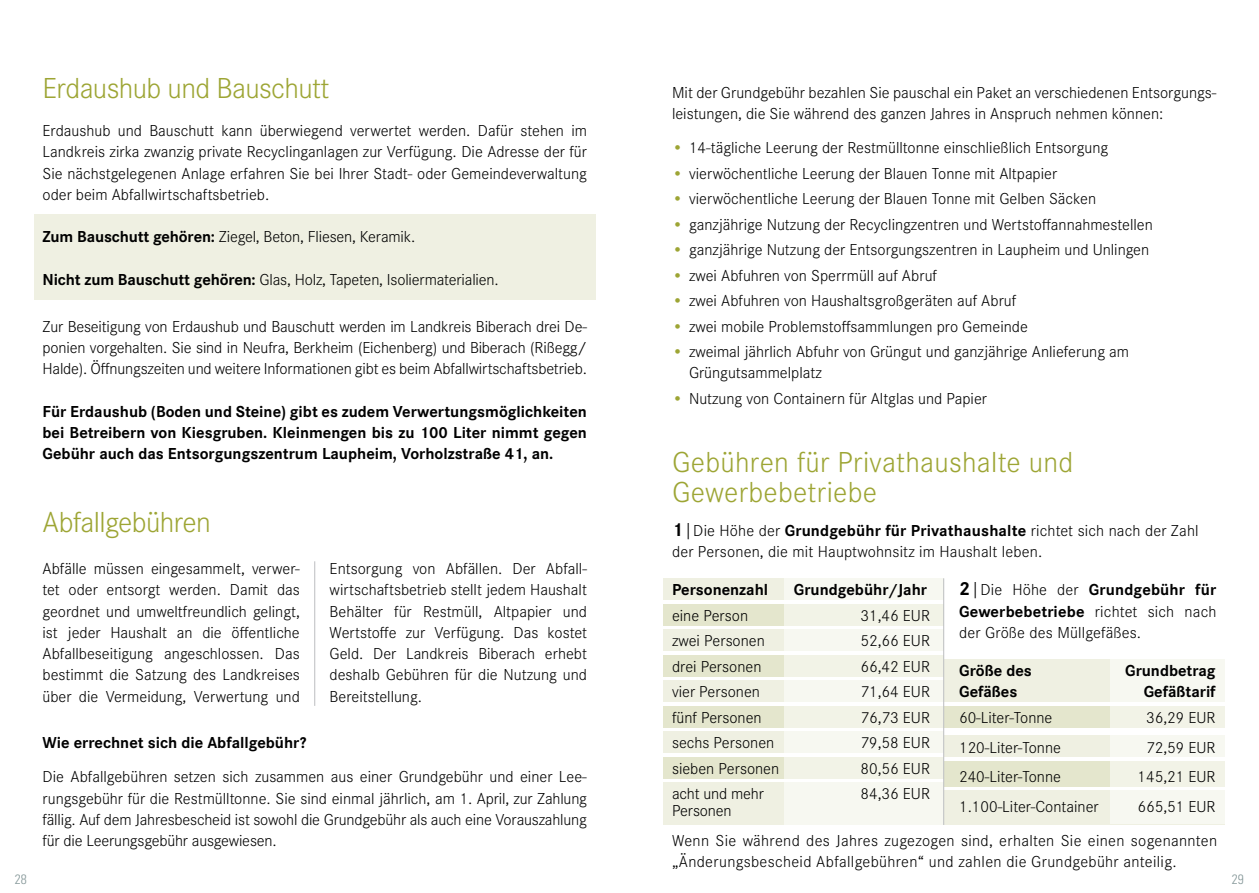
<style>
.page{position:relative;width:1259px;height:893px;background:#fff}
.page>*{position:absolute;margin:0;border:0;box-sizing:border-box;transform-origin:0 0}
.t1{font:300 30px/29.7px "Corporate S";letter-spacing:.005em;color:#9da534}
.t2{font:300 30px "Corporate S";letter-spacing:-.02em;color:#9da534}
.t3{font:300 16.5px/21.3px "Corporate S";color:#000;text-align:justify}
.t4{font:700 16.5px/21.3px "Corporate S";color:#000;text-align:justify}
.t5{font:300 16.5px/34px "Corporate S";letter-spacing:.02em;color:#000;text-align:right}
.t6{font:300 condensed 13.5px "Univers LT Std";color:#869899}
.s1{font-weight:700}
.s2{color:#9da534}
.s3{font-weight:700;font-size:19.5px}
.s4{font-size:19.5px}
</style>
<div class="page">
<div style="left:34px;top:215px;width:561px;height:85px;background:#eff0e2"></div>
<hr style="left:314px;top:561px;width:1px;height:145px;background:#bcbec0">
<div style="left:663px;top:578px;width:281px;height:22px;background:#eff0e2"></div>
<div style="left:663px;top:604px;width:281px;height:21px;background:#e4e6cd"></div>
<div style="left:663px;top:629px;width:281px;height:22px;background:#eff0e2"></div>
<div style="left:663px;top:655px;width:281px;height:21px;background:#e4e6cd"></div>
<div style="left:663px;top:680px;width:281px;height:22px;background:#eff0e2"></div>
<div style="left:663px;top:732px;width:281px;height:21px;background:#eff0e2"></div>
<div style="left:663px;top:706px;width:281px;height:21px;background:#e4e6cd"></div>
<div style="left:663px;top:757px;width:281px;height:21px;background:#e4e6cd"></div>
<div style="left:663px;top:783px;width:281px;height:42px;background:#eff0e2"></div>
<div style="left:943px;top:659px;width:281px;height:43px;background:#eff0e2"></div>
<div style="left:943px;top:706px;width:281px;height:21px;background:#e4e6cd"></div>
<div style="left:943px;top:736px;width:281px;height:21px;background:#eff0e2"></div>
<div style="left:943px;top:761px;width:281px;height:25px;background:#e4e6cd"></div>
<div style="left:943px;top:791px;width:281px;height:34px;background:#eff0e2"></div>
<svg style="left:784px;top:578px;width:159px;height:247px;fill:#f7f8f1"></svg>
<div style="left:1111px;top:658px;width:148px;height:166px;background:linear-gradient(to bottom,#f9f9f4,#f8f9f3)"></div>
<hr style="left:943px;top:578px;width:1px;height:247px;background:#bcbec0">
<h1 class="t2" style="left:43px;top:71px;width:288px">Erdaushub und Bauschutt</h1>
<p class="t3" style="left:43px;top:120px;width:546px">Erdaushub und Bauschutt kann überwiegend verwertet werden. Dafür stehen im Landkreis zirka zwanzig private Recyclinganlagen zur Verfügung. Die Adresse der für Sie nächstgelegenen Anlage erfahren Sie bei Ihrer Stadt- oder Gemeindeverwaltung oder beim Abfallwirtschaftsbetrieb.</p>
<p class="t3" style="left:43px;top:226px;width:374px"><span class="s1">Zum Bauschutt gehören:</span> Ziegel, Beton, Fliesen, Keramik.</p>
<p class="t3" style="left:43px;top:269px;width:458px"><span class="s1">Nicht zum Bauschutt gehören:</span> Glas, Holz, Tapeten, Isoliermaterialien.</p>
<p class="t3" style="left:43px;top:316px;width:546px">Zur Beseitigung von Erdaushub und Bauschutt werden im Landkreis Biberach drei De&shy;ponien vorgehalten. Sie sind in Neufra, Berkheim (Eichenberg) und Biberach (Rißegg/ Halde). Öffnungszeiten und weitere Informationen gibt es beim Abfallwirtschaftsbetrieb.</p>
<p class="t4" style="left:43px;top:401px;width:546px">Für Erdaushub (Boden und Steine) gibt es zudem Verwertungsmöglichkeiten bei Betreibern von Kiesgruben. Kleinmengen bis zu 100 Liter nimmt gegen Gebühr auch das Entsorgungszentrum Laupheim, Vorholzstraße 41, an.</p>
<h1 class="t2" style="left:43px;top:505px;width:170px">Abfallgebühren</h1>
<p class="t3" style="left:43px;top:558px;width:259px">Abfälle müssen eingesammelt, verwer&shy;tet oder entsorgt werden. Damit das geordnet und umweltfreundlich gelingt, ist jeder Haushalt an die öffentliche Abfallbeseitigung angeschlossen. Das bestimmt die Satzung des Landkreises über die Vermeidung, Verwertung und</p>
<p class="t3" style="left:330px;top:558px;width:259px">Entsorgung von Abfällen. Der Abfall&shy;wirtschaftsbetrieb stellt jedem Haushalt Behälter für Restmüll, Altpapier und Wertstoffe zur Verfügung. Das kostet Geld. Der Landkreis Biberach erhebt deshalb Gebühren für die Nutzung und Bereitstellung.</p>
<p class="t4" style="left:43px;top:733px;width:265px">Wie errechnet sich die Abfallgebühr?</p>
<p class="t3" style="left:43px;top:766px;width:546px">Die Abfallgebühren setzen sich zusammen aus einer Grundgebühr und einer Lee&shy;rungsgebühr für die Restmülltonne. Sie sind einmal jährlich, am 1. April, zur Zahlung fällig. Auf dem Jahresbescheid ist sowohl die Grundgebühr als auch eine Vorauszahlung für die Leerungsgebühr ausgewiesen.</p>
<p class="t3" style="left:672px;top:82px;width:546px">Mit der Grundgebühr bezahlen Sie pauschal ein Paket an verschiedenen Entsorgungs&shy;leistungen, die Sie während des ganzen Jahres in Anspruch nehmen können:</p>
<p class="t3" style="left:672px;top:137px;width:437px"><span class="s2">•</span> 14-tägliche Leerung der Restmülltonne einschließlich Entsorgung</p>
<p class="t3" style="left:672px;top:163px;width:387px"><span class="s2">•</span> vierwöchentliche Leerung der Blauen Tonne mit Altpapier</p>
<p class="t3" style="left:672px;top:188px;width:425px"><span class="s2">•</span> vierwöchentliche Leerung der Blauen Tonne mit Gelben Säcken</p>
<p class="t3" style="left:672px;top:214px;width:482px"><span class="s2">•</span> ganzjährige Nutzung der Recyclingzentren und Wertstoffannahmestellen</p>
<p class="t3" style="left:672px;top:239px;width:479px"><span class="s2">•</span> ganzjährige Nutzung der Entsorgungszentren in Laupheim und Unlingen</p>
<p class="t3" style="left:672px;top:265px;width:266px"><span class="s2">•</span> zwei Abfuhren von Sperrmüll auf Abruf</p>
<p class="t3" style="left:672px;top:290px;width:346px"><span class="s2">•</span> zwei Abfuhren von Haushaltsgroßgeräten auf Abruf</p>
<p class="t3" style="left:672px;top:316px;width:357px"><span class="s2">•</span> zwei mobile Problemstoffsammlungen pro Gemeinde</p>
<p class="t3" style="left:689px;top:341px;width:441px;text-indent:-17px"><span class="s2">•</span> zweimal jährlich Abfuhr von Grüngut und ganzjährige Anlieferung am<br>Grüngutsammelplatz</p>
<p class="t3" style="left:672px;top:388px;width:316px"><span class="s2">•</span> Nutzung von Containern für Altglas und Papier</p>
<h1 class="t1" style="left:672px;top:447px;width:403px">Gebühren für Privathaushalte und<br>Gewerbebetriebe</h1>
<p class="t3" style="left:672px;top:520px;width:528px"><span class="s3">1</span><span class="s4">|</span>Die Höhe der <span class="s1">Grundgebühr für Privathaushalte</span> richtet sich nach der Zahl der Personen, die mit Hauptwohnsitz im Haushalt leben.</p>
<p class="t3" style="left:959px;top:579px;width:259px"><span class="s3">2</span><span class="s4">|</span>Die Höhe der <span class="s1">Grundgebühr für Gewerbebetriebe</span> richtet sich nach der Größe des Müllgefäßes.</p>
<p class="t4" style="left:672px;top:580px;width:98px">Personenzahl</p>
<p class="t4" style="left:794px;top:580px;width:135px">Grundgebühr/Jahr</p>
<p class="t3" style="left:672px;top:605px;width:78px">eine Person</p>
<p class="t3" style="left:860px;top:605px;width:71px">31,46 EUR</p>
<p class="t3" style="left:672px;top:630px;width:94px">zwei Personen</p>
<p class="t3" style="left:860px;top:630px;width:71px">52,66 EUR</p>
<p class="t3" style="left:672px;top:656px;width:91px">drei Personen</p>
<p class="t3" style="left:860px;top:656px;width:71px">66,42 EUR</p>
<p class="t3" style="left:672px;top:681px;width:89px">vier Personen</p>
<p class="t3" style="left:860px;top:681px;width:71px">71,64 EUR</p>
<p class="t3" style="left:672px;top:707px;width:91px">fünf Personen</p>
<p class="t3" style="left:860px;top:707px;width:71px">76,73 EUR</p>
<p class="t3" style="left:672px;top:732px;width:104px">sechs Personen</p>
<p class="t3" style="left:860px;top:732px;width:71px">79,58 EUR</p>
<p class="t3" style="left:672px;top:758px;width:109px">sieben Personen</p>
<p class="t3" style="left:860px;top:758px;width:71px">80,56 EUR</p>
<p class="t3" style="left:672px;top:783px;width:93px">acht und mehr</p>
<p class="t3" style="left:860px;top:783px;width:71px">84,36 EUR</p>
<p class="t3" style="left:672px;top:800px;width:61px">Personen</p>
<p class="t4" style="left:959px;top:660px;width:74px">Größe des</p>
<p class="t4" style="left:1125px;top:660px;width:92px">Grundbetrag</p>
<p class="t4" style="left:959px;top:682px;width:60px">Gefäßes</p>
<p class="t4" style="left:1143px;top:682px;width:73px">Gefäßtarif</p>
<p class="t3" style="left:959px;top:707px;width:95px">60-Liter-Tonne</p>
<p class="t3" style="left:1146px;top:707px;width:71px">36,29 EUR</p>
<p class="t3" style="left:959px;top:737px;width:103px">120-Liter-Tonne</p>
<p class="t3" style="left:1146px;top:737px;width:71px">72,59 EUR</p>
<p class="t3" style="left:959px;top:766px;width:103px">240-Liter-Tonne</p>
<p class="t3" style="left:1137px;top:766px;width:80px">145,21 EUR</p>
<p class="t3" style="left:959px;top:796px;width:141px">1.100-Liter-Container</p>
<p class="t5" style="left:672px;top:790px;width:547px">665,51 EUR<br>Wenn Sie während des Jahres zugezogen sind, erhalten Sie einen sogenannten</p>
<p class="t5" style="left:672px;top:845px;width:506px">„Änderungsbescheid Abfallgebühren“ und zahlen die Grundgebühr anteilig.</p>
<p class="t6" style="left:15px;top:872px;width:13px">28</p>
<p class="t6" style="left:1231px;top:872px;width:13px">29</p>
</div>
